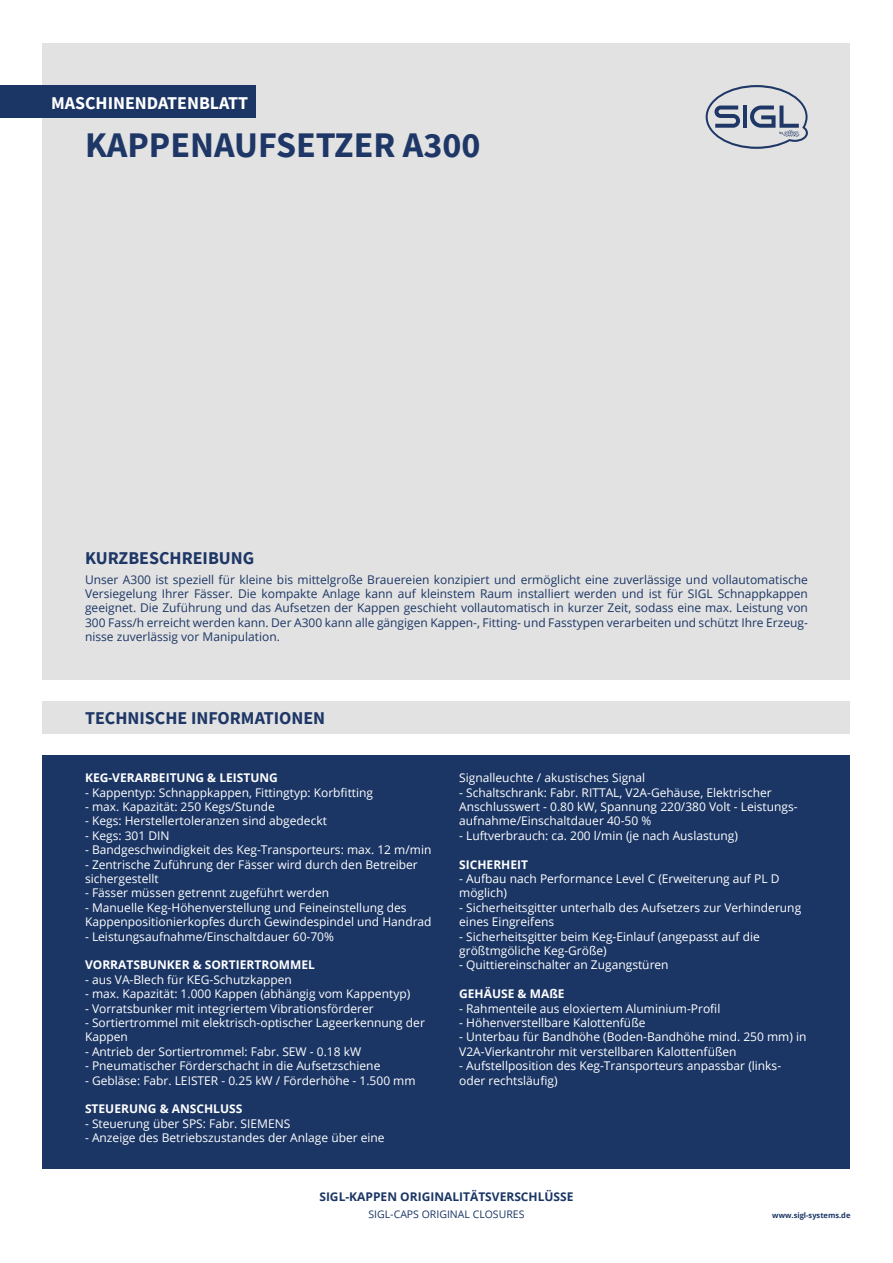
<style>
.page{position:relative;width:893px;height:1263px;background:#fff}
.page>*{position:absolute;margin:0;border:0;box-sizing:border-box;transform-origin:0 0}
.t1{font:700 36px "Source Sans Pro";color:#1e3767}
.t2{font:700 18px "Source Sans Pro";color:#1e3767}
.t3{font:700 18px "Source Sans Pro";color:#fff}
.t4{font:12px/14.4px "Open Sans";color:#fff}
.t5{font:12px/14.4px "Open Sans";color:#1e3767;text-align:justify}
.t6{font:700 12px "Open Sans";color:#fff}
.t7{font:700 12px "Open Sans";color:#1b3665}
.t8{font:10.5px "Open Sans";color:#1b3665}
.t9{font:700 7.5px "Open Sans";color:#1b3665}
</style>
<div class="page">
<div style="left:43px;top:44px;width:807px;height:636px;background:#e1e2e1"></div>
<div style="left:0;top:85px;width:256px;height:33px;background:#1b3665"></div>
<div style="left:43px;top:701px;width:807px;height:33px;background:#e1e2e1"></div>
<div style="left:43px;top:755px;width:807px;height:414px;background:#1b3665"></div>
<svg style="left:706px;top:85px;width:102px;height:64px"></svg>
<h2 class="t3" style="left:51px;top:91px;width:199px">MASCHINENDATENBLATT</h2>
<h1 class="t1" style="left:85px;top:121px;width:397px">KAPPENAUFSETZER A300</h1>
<h2 class="t2" style="left:85px;top:545px;width:171px">KURZBESCHREIBUNG</h2>
<p class="t5" style="left:85px;top:572px;width:724px">Unser A300 ist speziell für kleine bis mittelgroße Brauereien konzipiert und ermöglicht eine zuverlässige und vollautomatische Versiegelung Ihrer Fässer. Die kompakte Anlage kann auf kleinstem Raum installiert werden und ist für SIGL Schnappkappen geeignet. Die Zuführung und das Aufsetzen der Kappen geschieht vollautomatisch in kurzer Zeit, sodass eine max. Leistung von 300 Fass/h erreicht werden kann. Der A300 kann alle gängigen Kappen-, Fitting- und Fasstypen verarbeiten und schützt Ihre Erzeug&shy;nisse zuverlässig vor Manipulation.</p>
<h2 class="t2" style="left:85px;top:705px;width:242px">TECHNISCHE INFORMATIONEN</h2>
<p class="t6" style="left:85px;top:769px;width:194px">KEG-VERARBEITUNG &amp; LEISTUNG</p>
<p class="t4" style="left:85px;top:785px;width:290px">- Kappentyp: Schnappkappen, Fittingtyp: Korbfitting</p>
<p class="t4" style="left:85px;top:799px;width:191px">- max. Kapazität: 250 Kegs/Stunde</p>
<p class="t4" style="left:85px;top:813px;width:243px">- Kegs: Herstellertoleranzen sind abgedeckt</p>
<p class="t4" style="left:85px;top:828px;width:86px">- Kegs: 301 DIN</p>
<p class="t4" style="left:85px;top:842px;width:348px">- Bandgeschwindigkeit des Keg-Transporteurs: max. 12 m/min</p>
<p class="t4" style="left:85px;top:857px;width:334px">- Zentrische Zuführung der Fässer wird durch den Betreiber sichergestellt</p>
<p class="t4" style="left:85px;top:885px;width:246px">- Fässer müssen getrennt zugeführt werden</p>
<p class="t4" style="left:85px;top:900px;width:348px">- Manuelle Keg-Höhenverstellung und Feineinstellung des<br>Kappenpositionierkopfes durch Gewindespindel und Handrad</p>
<p class="t4" style="left:85px;top:929px;width:250px">- Leistungsaufnahme/Einschaltdauer 60-70%</p>
<p class="t6" style="left:85px;top:957px;width:231px">VORRATSBUNKER &amp; SORTIERTROMMEL</p>
<p class="t4" style="left:85px;top:972px;width:208px">- aus VA-Blech für KEG-Schutzkappen</p>
<p class="t4" style="left:85px;top:986px;width:327px">- max. Kapazität: 1.000 Kappen (abhängig vom Kappentyp)</p>
<p class="t4" style="left:85px;top:1001px;width:290px">- Vorratsbunker mit integriertem Vibrationsförderer</p>
<p class="t4" style="left:85px;top:1015px;width:341px">- Sortiertrommel mit elektrisch-optischer Lageerkennung der<br>Kappen</p>
<p class="t4" style="left:85px;top:1044px;width:278px">- Antrieb der Sortiertrommel: Fabr. SEW - 0.18 kW</p>
<p class="t4" style="left:85px;top:1058px;width:297px">- Pneumatischer Förderschacht in die Aufsetzschiene</p>
<p class="t4" style="left:85px;top:1073px;width:332px">- Gebläse: Fabr. LEISTER - 0.25 kW / Förderhöhe - 1.500 mm</p>
<p class="t6" style="left:85px;top:1101px;width:159px">STEUERUNG &amp; ANSCHLUSS</p>
<p class="t4" style="left:85px;top:1116px;width:207px">- Steuerung über SPS: Fabr. SIEMENS</p>
<p class="t4" style="left:85px;top:1130px;width:301px">- Anzeige des Betriebszustandes der Anlage über eine</p>
<p class="t4" style="left:459px;top:770px;width:188px">Signalleuchte / akustisches Signal</p>
<p class="t4" style="left:459px;top:785px;width:340px">- Schaltschrank: Fabr. RITTAL, V2A-Gehäuse, Elektrischer<br>Anschlusswert - 0.80 kW, Spannung 220/380 Volt - Leistungs&shy;aufnahme/Einschaltdauer 40-50 %</p>
<p class="t4" style="left:459px;top:828px;width:280px">- Luftverbrauch: ca. 200 l/min (je nach Auslastung)</p>
<p class="t6" style="left:459px;top:856px;width:70px">SICHERHEIT</p>
<p class="t4" style="left:459px;top:871px;width:322px">- Aufbau nach Performance Level C (Erweiterung auf PL D möglich)</p>
<p class="t4" style="left:459px;top:900px;width:343px">- Sicherheitsgitter unterhalb des Aufsetzers zur Verhinderung eines Eingreifens</p>
<p class="t4" style="left:459px;top:929px;width:302px">- Sicherheitsgitter beim Keg-Einlauf (angepasst auf die größtmgöliche Keg-Größe)</p>
<p class="t4" style="left:459px;top:957px;width:211px">- Quittiereinschalter an Zugangstüren</p>
<p class="t6" style="left:459px;top:985px;width:107px">GEHÄUSE &amp; MAßE</p>
<p class="t4" style="left:459px;top:1001px;width:263px">- Rahmenteile aus eloxiertem Aluminium-Profil</p>
<p class="t4" style="left:459px;top:1015px;width:188px">- Höhenverstellbare Kalottenfüße</p>
<p class="t4" style="left:459px;top:1029px;width:349px">- Unterbau für Bandhöhe (Boden-Bandhöhe mind. 250 mm) in<br>V2A-Vierkantrohr mit verstellbaren Kalottenfüßen</p>
<p class="t4" style="left:459px;top:1058px;width:323px">- Aufstellposition des Keg-Transporteurs anpassbar (links&shy;oder rechtsläufig)</p>
<p class="t7" style="left:319px;top:1188px;width:256px">SIGL-KAPPEN ORIGINALITÄTSVERSCHLÜSSE</p>
<p class="t8" style="left:369px;top:1206px;width:157px">SIGL-CAPS ORIGINAL CLOSURES</p>
<p class="t9" style="left:772px;top:1210px;width:80px">www.sigl-systems.de</p>
</div>
